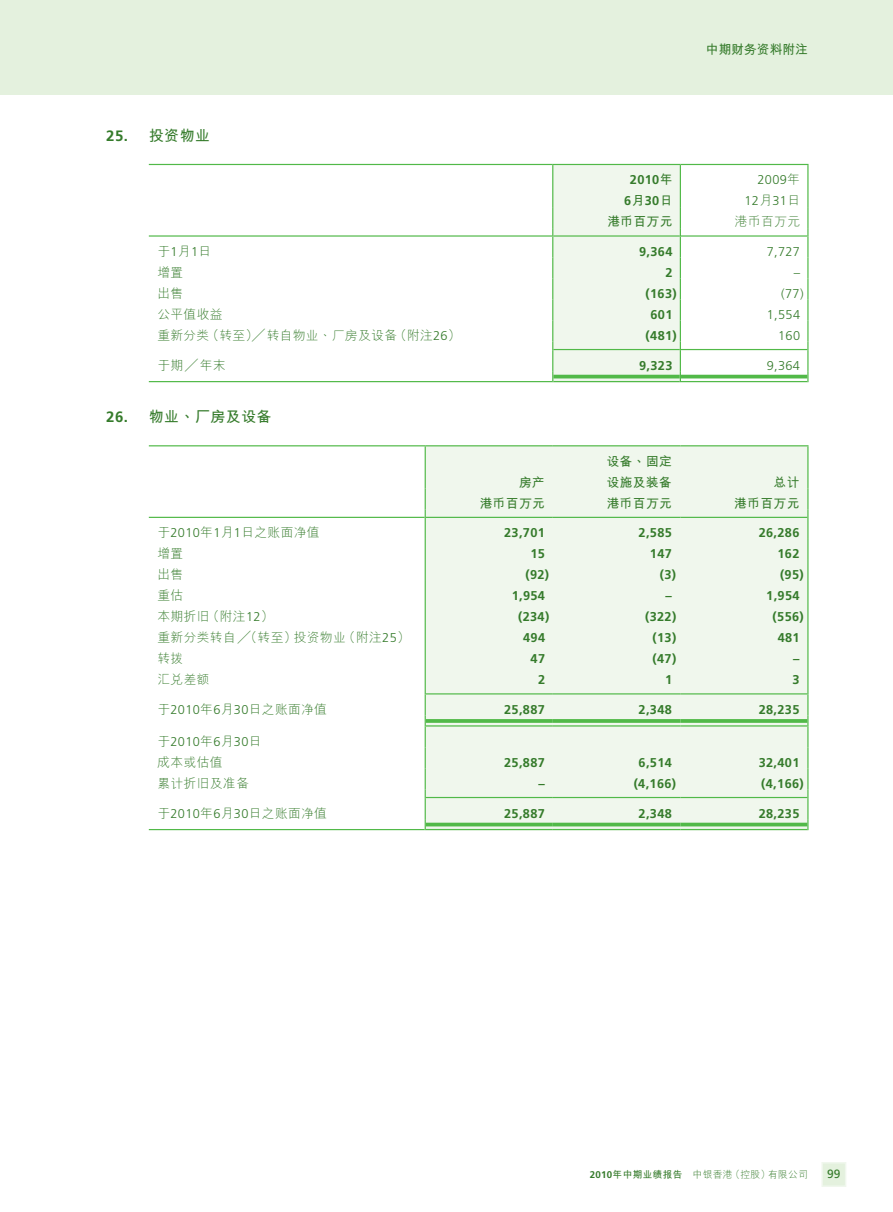
<style>
.page{position:relative;width:893px;height:1212px;background:#fff}
.page>*{position:absolute;margin:0;border:0;box-sizing:border-box;transform-origin:0 0}
.t1{font:700 15px "M Hei HKS";letter-spacing:.03em;color:#357b2b}
.t2{font:700 12.75px/21px "Frutiger LT Std";letter-spacing:.03em;color:#357b2b;text-align:center}
.t3{font:300 12.75px "M Hei HKS";letter-spacing:.03em;color:#357b2b}
.t4{font:300 12.75px/21px "Frutiger LT Std";letter-spacing:.03em;color:#357b2b;text-align:right}
.t5{font:700 12.75px/21px "M Hei HKS";letter-spacing:.03em;color:#357b2b}
.t6{font:700 12.75px "M Hei HKS";color:#357b2b}
.t7{font:12px "Frutiger LT Std";color:#357b2b}
.t8{font:300 9.75px "M Hei HKS";letter-spacing:.03em;color:#357b2b}
.s1{font-family:"Frutiger LT Std"}
.s2{font-family:"M Hei HKS"}
.s3{font-family:"Frutiger LT Std";font-weight:700}
.s4{font-weight:700}
</style>
<div class="page">
<div style="left:0;top:0;width:893px;height:94px;background:#e4f1de"></div>
<div style="left:821px;top:1162px;width:25px;height:25px;background:#e4f1de;border:2px solid #f0f7ed"></div>
<hr style="left:149px;top:164px;width:404px;height:1px;background:#51b948">
<hr style="left:680px;top:164px;width:128px;height:1px;background:#51b948">
<hr style="left:807px;top:165px;width:1px;height:42px;background:#51b948">
<div style="left:552px;top:164px;width:129px;height:218px;background:#f0f7ed"></div>
<svg style="left:807px;top:207px;width:1px;height:175px"></svg>
<hr style="left:149px;top:235px;width:403px;height:2px;background:#51b948">
<hr style="left:553px;top:235px;width:127px;height:2px;background:#51b948">
<hr style="left:681px;top:235px;width:126px;height:2px;background:#51b948">
<hr style="left:553px;top:349px;width:127px;height:1px;background:#51b948">
<hr style="left:681px;top:349px;width:126px;height:1px;background:#51b948">
<hr style="left:149px;top:381px;width:403px;height:1px;background:#51b948">
<hr style="left:553px;top:375px;width:127px;height:3px;background:#51b948">
<hr style="left:553px;top:381px;width:127px;height:1px;background:#51b948">
<hr style="left:681px;top:375px;width:126px;height:3px;background:#51b948">
<hr style="left:681px;top:381px;width:126px;height:1px;background:#51b948">
<div style="left:426px;top:446px;width:381px;height:383px;background:#f0f7ed"></div>
<hr style="left:149px;top:445px;width:276px;height:1px;background:#51b948">
<hr style="left:425px;top:445px;width:128px;height:1px;background:#51b948">
<hr style="left:425px;top:446px;width:1px;height:42px;background:#51b948">
<hr style="left:553px;top:445px;width:127px;height:1px;background:#51b948">
<hr style="left:680px;top:445px;width:128px;height:1px;background:#51b948">
<hr style="left:807px;top:446px;width:1px;height:42px;background:#51b948">
<svg style="left:425px;top:488px;width:1px;height:342px"></svg>
<svg style="left:807px;top:488px;width:1px;height:342px"></svg>
<hr style="left:149px;top:517px;width:276px;height:1px;background:#51b948">
<hr style="left:426px;top:517px;width:127px;height:1px;background:#51b948">
<hr style="left:553px;top:517px;width:127px;height:1px;background:#51b948">
<hr style="left:680px;top:517px;width:127px;height:1px;background:#51b948">
<hr style="left:426px;top:693px;width:127px;height:1px;background:#51b948">
<hr style="left:553px;top:693px;width:127px;height:1px;background:#51b948">
<hr style="left:680px;top:693px;width:127px;height:1px;background:#51b948">
<svg style="left:426px;top:719px;width:127px;height:4px"></svg>
<hr style="left:426px;top:725px;width:127px;height:1px;background:#51b948">
<svg style="left:553px;top:719px;width:127px;height:4px"></svg>
<hr style="left:553px;top:725px;width:127px;height:1px;background:#51b948">
<svg style="left:680px;top:719px;width:127px;height:4px"></svg>
<hr style="left:680px;top:725px;width:127px;height:1px;background:#51b948">
<hr style="left:426px;top:797px;width:127px;height:1px;background:#51b948">
<hr style="left:553px;top:797px;width:127px;height:1px;background:#51b948">
<hr style="left:680px;top:797px;width:127px;height:1px;background:#51b948">
<hr style="left:149px;top:829px;width:276px;height:1px;background:#51b948">
<hr style="left:426px;top:823px;width:127px;height:3px;background:#51b948">
<hr style="left:426px;top:829px;width:127px;height:1px;background:#51b948">
<hr style="left:553px;top:823px;width:127px;height:3px;background:#51b948">
<hr style="left:553px;top:829px;width:127px;height:1px;background:#51b948">
<hr style="left:680px;top:823px;width:127px;height:3px;background:#51b948">
<hr style="left:680px;top:829px;width:127px;height:1px;background:#51b948">
<p class="t1" style="left:106px;top:125px;width:105px"><span class="s1">25.</span> 投資物業</p>
<p class="t6" style="left:706px;top:40px;width:104px">中期財務資料附註</p>
<p class="t2" style="left:624px;top:170px;width:50px">2010<span class="s2">年<br></span>6<span class="s2">月</span>30<span class="s2">日</span></p>
<p class="t4" style="left:744px;top:170px;width:57px">2009<span class="s2">年<br></span>12<span class="s2">月</span>31<span class="s2">日</span></p>
<p class="t5" style="left:607px;top:210px;width:67px">港幣百萬元</p>
<p class="t3" style="left:735px;top:213px;width:67px">港幣百萬元</p>
<p class="t3" style="left:157px;top:242px;width:55px">於<span class="s1">1</span>月<span class="s1">1</span>日</p>
<p class="t2" style="left:639px;top:241px;width:35px">9,364</p>
<p class="t4" style="left:767px;top:241px;width:35px">7,727</p>
<p class="t3" style="left:157px;top:263px;width:27px">增置</p>
<p class="t2" style="left:665px;top:262px;width:9px">2</p>
<p class="t4" style="left:794px;top:262px;width:8px">–</p>
<p class="t3" style="left:157px;top:284px;width:27px">出售</p>
<p class="t2" style="left:646px;top:283px;width:33px">(163)</p>
<p class="t4" style="left:781px;top:283px;width:24px">(77)</p>
<p class="t3" style="left:157px;top:305px;width:67px">公平值收益</p>
<p class="t2" style="left:650px;top:304px;width:23px">601</p>
<p class="t4" style="left:767px;top:304px;width:35px">1,554</p>
<p class="t3" style="left:157px;top:326px;width:305px">重新分類（轉至）╱轉自物業、廠房及設備（附註<span class="s1">26</span>）</p>
<p class="t2" style="left:646px;top:325px;width:33px">(481)</p>
<p class="t4" style="left:778px;top:325px;width:23px">160</p>
<p class="t3" style="left:157px;top:356px;width:70px">於期╱年末</p>
<p class="t2" style="left:639px;top:355px;width:35px">9,323</p>
<p class="t4" style="left:767px;top:355px;width:35px">9,364</p>
<p class="t1" style="left:106px;top:406px;width:167px"><span class="s1">26.</span> 物業、廠房及設備</p>
<p class="t5" style="left:519px;top:471px;width:27px">房產</p>
<p class="t5" style="left:607px;top:450px;width:67px">設備、固定設施及裝備</p>
<p class="t5" style="left:774px;top:471px;width:27px">總計</p>
<p class="t5" style="left:480px;top:492px;width:67px">港幣百萬元</p>
<p class="t5" style="left:607px;top:492px;width:67px">港幣百萬元</p>
<p class="t5" style="left:734px;top:492px;width:67px">港幣百萬元</p>
<p class="t3" style="left:157px;top:524px;width:164px">於<span class="s1">2010</span>年<span class="s1">1</span>月<span class="s1">1</span>日之賬面淨值</p>
<p class="t2" style="left:504px;top:522px;width:42px">23,701</p>
<p class="t2" style="left:639px;top:522px;width:35px">2,585</p>
<p class="t2" style="left:759px;top:522px;width:42px">26,286</p>
<p class="t3" style="left:157px;top:545px;width:27px">增置</p>
<p class="t2" style="left:530px;top:543px;width:16px">15</p>
<p class="t2" style="left:650px;top:543px;width:23px">147</p>
<p class="t2" style="left:777px;top:543px;width:23px">162</p>
<p class="t3" style="left:157px;top:566px;width:27px">出售</p>
<p class="t2" style="left:525px;top:564px;width:25px">(92)</p>
<p class="t2" style="left:660px;top:564px;width:18px">(3)</p>
<p class="t2" style="left:780px;top:564px;width:25px">(95)</p>
<p class="t3" style="left:157px;top:587px;width:27px">重估</p>
<p class="t2" style="left:512px;top:585px;width:35px">1,954</p>
<p class="t2" style="left:666px;top:585px;width:8px">–</p>
<p class="t2" style="left:766px;top:585px;width:35px">1,954</p>
<p class="t3" style="left:157px;top:608px;width:118px">本期折舊（附註<span class="s1">12</span>）</p>
<p class="t2" style="left:518px;top:606px;width:33px">(234)</p>
<p class="t2" style="left:645px;top:606px;width:33px">(322)</p>
<p class="t2" style="left:773px;top:606px;width:33px">(556)</p>
<p class="t3" style="left:157px;top:629px;width:254px">重新分類轉自╱（轉至）投資物業（附註<span class="s1">25</span>）</p>
<p class="t2" style="left:523px;top:627px;width:23px">494</p>
<p class="t2" style="left:653px;top:627px;width:25px">(13)</p>
<p class="t2" style="left:778px;top:627px;width:23px">481</p>
<p class="t3" style="left:158px;top:650px;width:27px">轉撥</p>
<p class="t2" style="left:531px;top:648px;width:16px">47</p>
<p class="t2" style="left:653px;top:648px;width:25px">(47)</p>
<p class="t2" style="left:793px;top:648px;width:8px">–</p>
<p class="t3" style="left:158px;top:671px;width:54px">匯兌差額</p>
<p class="t2" style="left:538px;top:669px;width:9px">2</p>
<p class="t2" style="left:665px;top:669px;width:9px">1</p>
<p class="t2" style="left:793px;top:669px;width:9px">3</p>
<p class="t3" style="left:157px;top:700px;width:171px">於<span class="s1">2010</span>年<span class="s1">6</span>月<span class="s1">30</span>日之賬面淨值</p>
<p class="t2" style="left:504px;top:699px;width:42px">25,887</p>
<p class="t2" style="left:639px;top:699px;width:35px">2,348</p>
<p class="t2" style="left:759px;top:699px;width:42px">28,235</p>
<p class="t4" style="left:157px;top:731px;width:106px"><span class="s2">於</span>2010<span class="s2">年</span>6<span class="s2">月</span>30<span class="s2">日</span></p>
<p class="t3" style="left:157px;top:753px;width:67px">成本或估值</p>
<p class="t2" style="left:504px;top:752px;width:42px">25,887</p>
<p class="t2" style="left:639px;top:752px;width:35px">6,514</p>
<p class="t2" style="left:759px;top:752px;width:42px">32,401</p>
<p class="t3" style="left:157px;top:774px;width:93px">累計折舊及準備</p>
<p class="t2" style="left:539px;top:773px;width:8px">–</p>
<p class="t2" style="left:634px;top:773px;width:44px">(4,166)</p>
<p class="t2" style="left:761px;top:773px;width:44px">(4,166)</p>
<p class="t3" style="left:157px;top:804px;width:171px">於<span class="s1">2010</span>年<span class="s1">6</span>月<span class="s1">30</span>日之賬面淨值</p>
<p class="t2" style="left:504px;top:803px;width:42px">25,887</p>
<p class="t2" style="left:639px;top:803px;width:35px">2,348</p>
<p class="t2" style="left:759px;top:803px;width:42px">28,235</p>
<p class="t8" style="left:590px;top:1168px;width:220px"><span class="s3">2010</span><span class="s4">年中期業績報告</span> 中銀香港（控股）有限公司</p>
<p class="t7" style="left:827px;top:1167px;width:15px">99</p>
</div>
